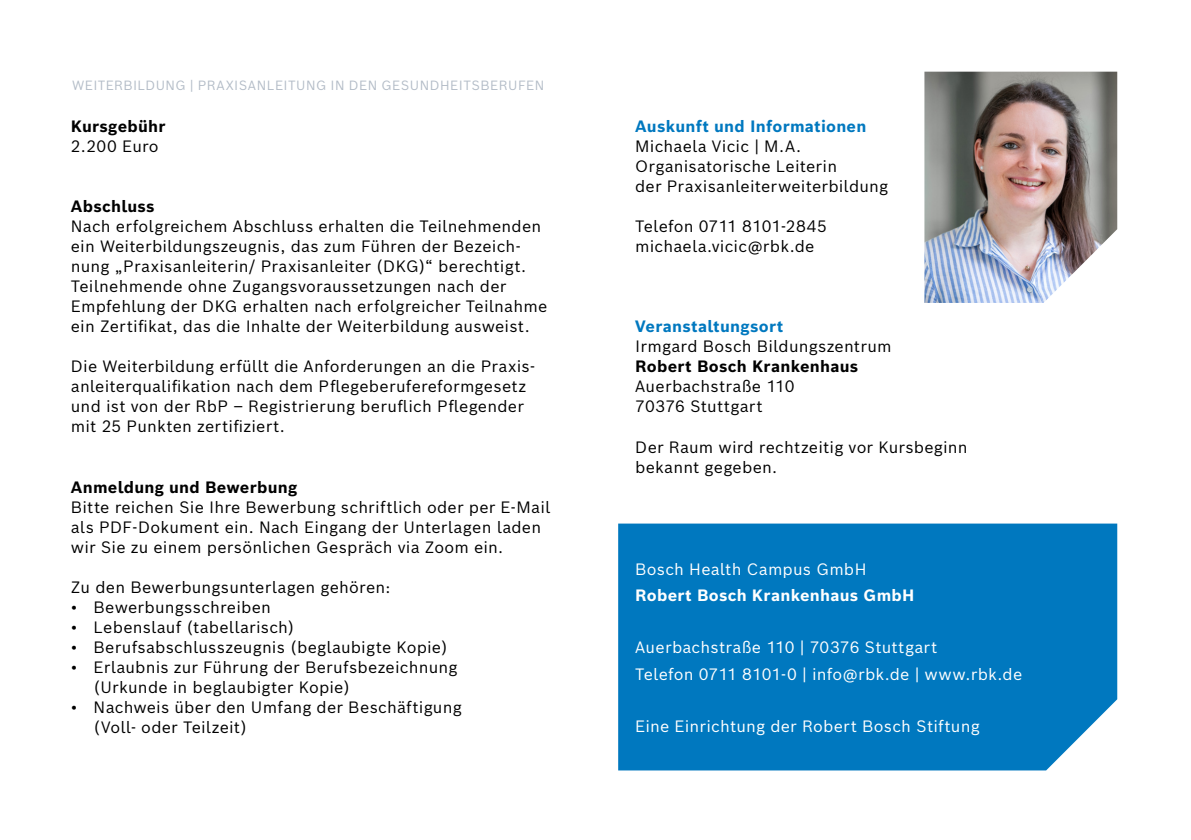
<style>
.page{position:relative;width:1191px;height:840px;background:#fff}
.page>*{position:absolute;margin:0;border:0;box-sizing:border-box;transform-origin:0 0}
.t1{font:16px/20px "Bosch Sans";letter-spacing:.01em;color:#000}
.t2{font:16px/26px "Bosch Sans";letter-spacing:.01em;color:#fff}
.t3{font:700 16px "Bosch Sans";letter-spacing:.015em;color:#000}
.t4{font:700 16px "Bosch Sans";letter-spacing:.015em;color:#0078bf}
.t5{font:700 16px "Bosch Sans";letter-spacing:.015em;color:#fff}
.t6{font:13px "Bosch Sans";letter-spacing:.035em;color:#b3bcc7}
</style>
<div class="page">
<img style="left:924px;top:72px;width:193px;height:231px">
<div style="left:618px;top:523px;width:499px;height:247px;background:#0078bf"></div>
<p class="t6" style="left:72px;top:74px;width:473px">WEITERBILDUNG | PRAXISANLEITUNG IN DEN GESUNDHEITSBERUFEN</p>
<p class="t3" style="left:71px;top:113px;width:96px">Kursgebühr</p>
<p class="t4" style="left:635px;top:113px;width:233px">Auskunft und Informationen</p>
<p class="t1" style="left:71px;top:135px;width:89px">2.200 Euro</p>
<p class="t1" style="left:635px;top:135px;width:254px">Michaela Vicic | M.A.<br>Organisatorische Leiterin<br>der Praxisanleiterweiterbildung</p>
<p class="t1" style="left:635px;top:215px;width:193px">Telefon 0711 8101-2845 michaela.vicic@rbk.de</p>
<p class="t3" style="left:71px;top:193px;width:85px">Abschluss</p>
<p class="t1" style="left:71px;top:215px;width:478px">Nach erfolgreichem Abschluss erhalten die Teilnehmenden ein Weiterbildungszeugnis, das zum Führen der Bezeich&shy;nung „Praxisanleiterin/ Praxisanleiter (DKG)“ berechtigt.<br>Teilnehmende ohne Zugangsvoraussetzungen nach der Empfehlung der DKG erhalten nach erfolgreicher Teilnahme ein Zertifikat, das die Inhalte der Weiterbildung ausweist.</p>
<p class="t1" style="left:71px;top:355px;width:465px">Die Weiterbildung erfüllt die Anforderungen an die Praxis&shy;anleiterqualifikation nach dem Pflegeberufereformgesetz und ist von der RbP – Registrierung beruflich Pflegender mit 25 Punkten zertifiziert.</p>
<p class="t4" style="left:635px;top:313px;width:150px">Veranstaltungsort</p>
<p class="t1" style="left:635px;top:335px;width:258px">Irmgard Bosch Bildungszentrum</p>
<p class="t3" style="left:635px;top:353px;width:225px">Robert Bosch Krankenhaus</p>
<p class="t1" style="left:635px;top:375px;width:161px">Auerbachstraße 110<br>70376 Stuttgart</p>
<p class="t1" style="left:635px;top:435px;width:334px">Der Raum wird rechtzeitig vor Kursbeginn bekannt gegeben.</p>
<p class="t3" style="left:71px;top:473px;width:228px">Anmeldung und Bewerbung</p>
<p class="t1" style="left:71px;top:495px;width:481px">Bitte reichen Sie Ihre Bewerbung schriftlich oder per E-Mail als PDF-Dokument ein. Nach Eingang der Unterlagen laden wir Sie zu einem persönlichen Gespräch via Zoom ein.</p>
<p class="t1" style="left:71px;top:575px;width:321px">Zu den Bewerbungsunterlagen gehören:</p>
<p class="t1" style="left:71px;top:595px;width:202px">• Bewerbungsschreiben</p>
<p class="t1" style="left:71px;top:615px;width:225px">• Lebenslauf (tabellarisch)</p>
<p class="t1" style="left:71px;top:635px;width:378px">• Berufsabschlusszeugnis (beglaubigte Kopie)</p>
<p class="t1" style="left:94px;top:655px;width:365px;text-indent:-23px">• Erlaubnis zur Führung der Berufsbezeichnung (Urkunde in beglaubigter Kopie)</p>
<p class="t1" style="left:94px;top:695px;width:370px;text-indent:-23px">• Nachweis über den Umfang der Beschäftigung (Voll- oder Teilzeit)</p>
<p class="t2" style="left:635px;top:554px;width:233px">Bosch Health Campus GmbH</p>
<p class="t5" style="left:635px;top:581px;width:281px">Robert Bosch Krankenhaus GmbH</p>
<p class="t2" style="left:635px;top:632px;width:388px">Auerbachstraße 110 | 70376 Stuttgart<br>Telefon 0711 8101-0 | info@rbk.de | www.rbk.de</p>
<p class="t2" style="left:635px;top:711px;width:346px">Eine Einrichtung der Robert Bosch Stiftung</p>
</div>
